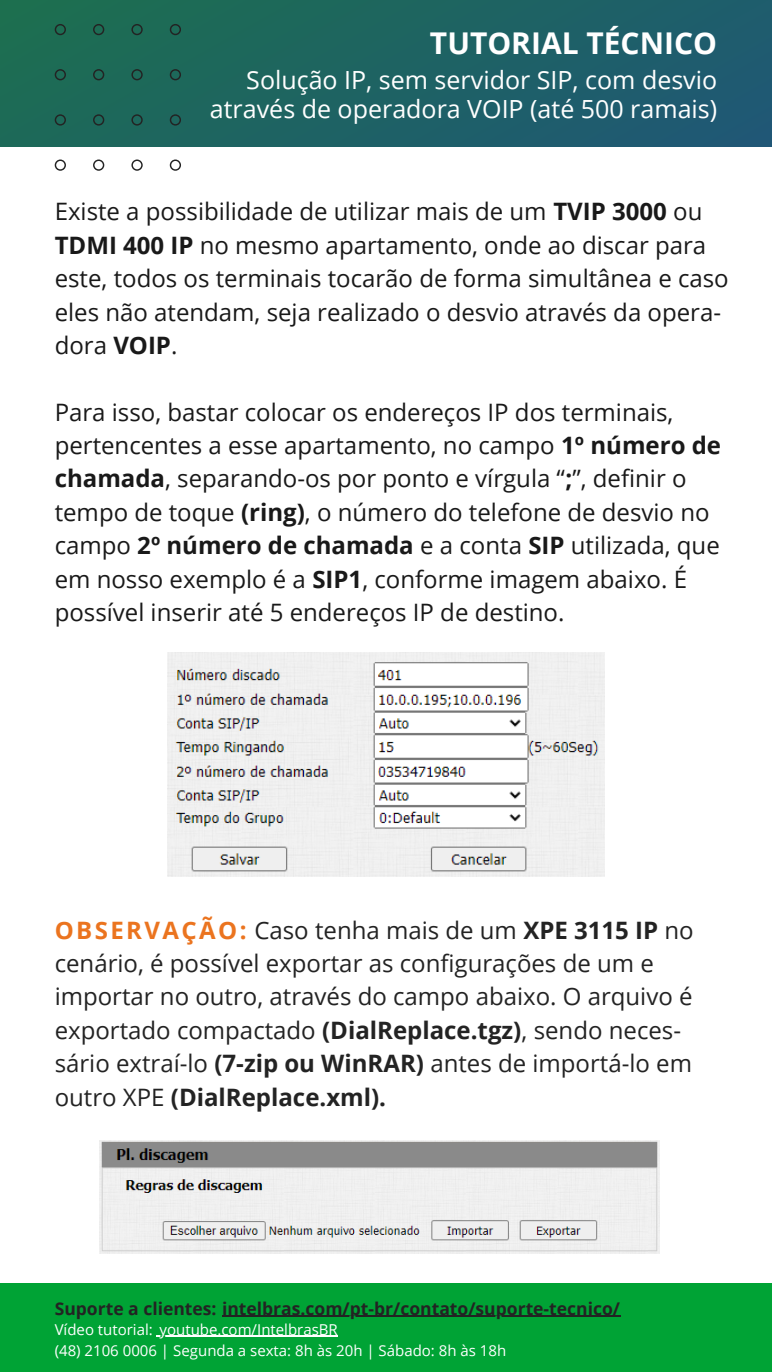
<style>
.page{position:relative;width:772px;height:1372px;background:#fff}
.page>*{position:absolute;margin:0;border:0;box-sizing:border-box;transform-origin:0 0}
.t1{font:700 30px "Open Sans";color:#fff}
.t2{font:25px/28.5px "Open Sans";color:#fff;text-align:right}
.t3{font:24px/33.4px "Open Sans";color:#191919}
.t4{font:24px/33.4px "Open Sans";color:#232323}
.t5{font:700 17.5px "Open Sans";color:#232323}
.t6{font:15px "Open Sans";color:#fff}
.s1{font-weight:700}
.s2{font-weight:700;color:#eb741f}
</style>
<div class="page">
<div style="left:0;top:0;width:771px;height:146px;background:linear-gradient(to right,#1d6e51,#1f5972)"></div>
<svg style="left:55px;top:24px;width:126px;height:147px;background:#3f7d6f"></svg>
<div style="left:0;top:1283px;width:771px;height:89px;background:#00a335"></div>
<img style="left:167px;top:653px;width:437px;height:224px">
<img style="left:100px;top:1141px;width:559px;height:113px">
<hr style="left:222px;top:1315px;width:398px;height:2px;background:#232323">
<hr style="left:159px;top:1335px;width:179px;height:2px;background:#fff">
<p class="t1" style="left:430px;top:22px;width:288px">TUTORIAL TÉCNICO</p>
<h3 class="t2" style="left:210px;top:66px;width:508px">Solução IP, sem servidor SIP, com desvio através de operadora VOIP (até 500 ramais)</h3>
<h4 class="t3" style="left:55px;top:194px;width:675px">Existe a possibilidade de utilizar mais de um <span class="s1">TVIP 3000</span> ou <span class="s1">TDMI 400 IP</span> no mesmo apartamento, onde ao discar para este, todos os terminais tocarão de forma simultânea e caso eles não atendam, seja realizado o desvio através da opera&shy;dora <span class="s1">VOIP</span>.</h4>
<h4 class="t3" style="left:55px;top:395px;width:667px">Para isso, bastar colocar os endereços IP dos terminais, pertencentes a esse apartamento, no campo <span class="s1">1º número de chamada</span>, separando-os por ponto e vírgula “<span class="s1">;</span>”, definir o tempo de toque <span class="s1">(ring)</span>, o número do telefone de desvio no campo <span class="s1">2º número de chamada</span> e a conta <span class="s1">SIP</span> utilizada, que em nosso exemplo é a <span class="s1">SIP1</span>, conforme imagem abaixo. É possível inserir até 5 endereços IP de destino.</h4>
<p class="t4" style="left:55px;top:913px;width:640px"><span class="s2">OBSERVAÇÃO:</span> Caso tenha mais de um <span class="s1">XPE 3115 IP</span> no cenário, é possível exportar as configurações de um e importar no outro, através do campo abaixo. O arquivo é exportado compactado <span class="s1">(DialReplace.tgz)</span>, sendo neces&shy;sário extraí-lo <span class="s1">(7-zip ou WinRAR)</span> antes de importá-lo em outro XPE <span class="s1">(DialReplace.xml).</span></p>
<h3 class="t5" style="left:55px;top:1296px;width:566px">Suporte a clientes: intelbras.com/pt-br/contato/suporte-tecnico/</h3>
<h3 class="t6" style="left:55px;top:1318px;width:284px">Vídeo tutorial: youtube.com/IntelbrasBR</h3>
<h3 class="t6" style="left:55px;top:1339px;width:453px">(48) 2106 0006 | Segunda a sexta: 8h às 20h | Sábado: 8h às 18h</h3>
</div>
